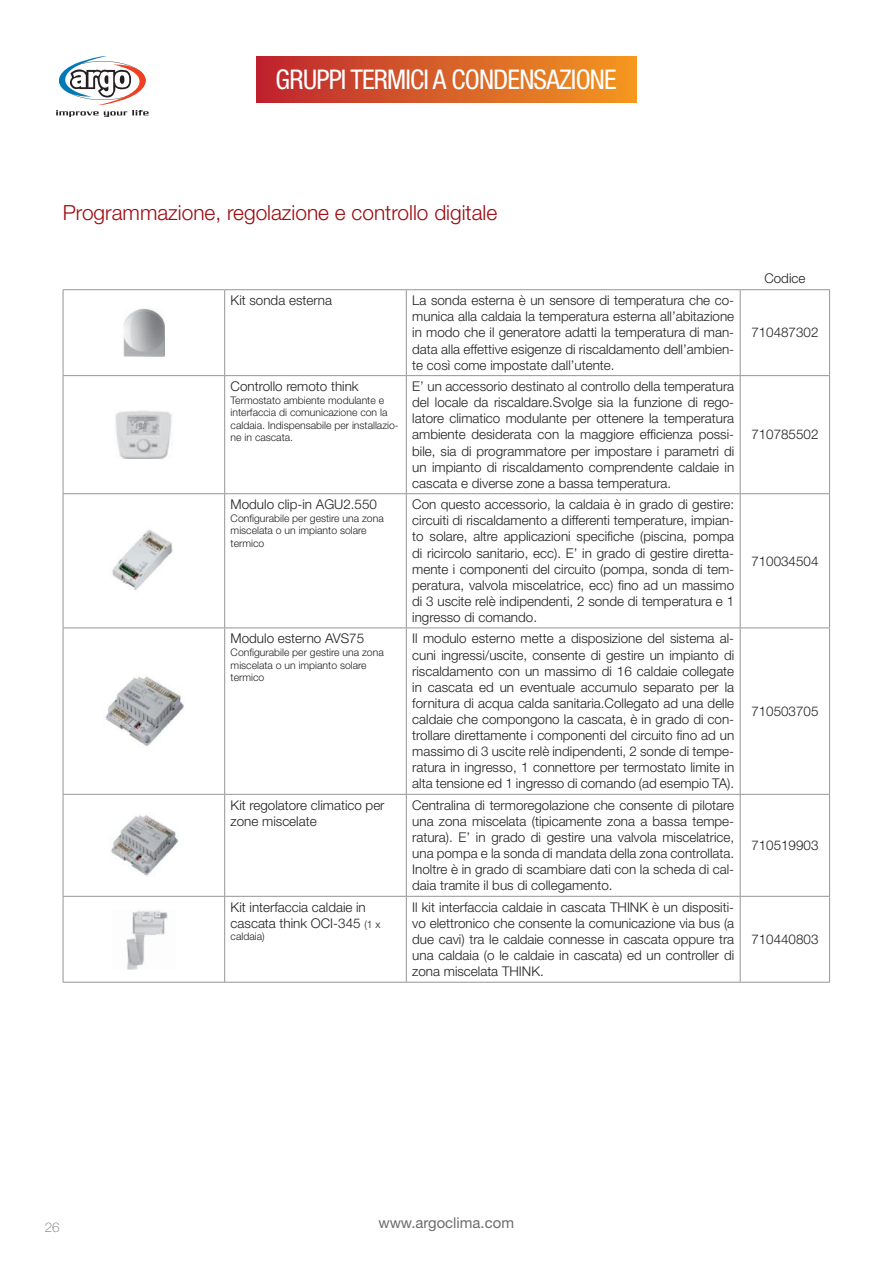
<style>
.page{position:relative;width:893px;height:1263px;background:#fff}
.page>*{position:absolute;margin:0;border:0;box-sizing:border-box;transform-origin:0 0}
.t1{font:condensed 27.15px "Helvetica Neue LT Std";letter-spacing:-.03em;color:#fff}
.t2{font:300 20.85px "Helvetica Neue LT Std";color:#9e0a0f}
.t3{font:14.85px "Helvetica Neue LT Std";color:#6b6c6f}
.t4{font:300 13.35px/16px "Helvetica Neue LT Std";color:#231f20;text-align:justify}
.t5{font:100 13.35px "Helvetica Neue LT Std";color:#6b6c6f}
.t6{font:300 10.5px/12.5px "Helvetica Neue LT Std";color:#231f20}
.s1{font-size:10.5px}
</style>
<div class="page">
<svg style="left:56px;top:56px;width:93px;height:61px"></svg>
<div style="left:256px;top:56px;width:380px;height:47px;background:linear-gradient(to right,#bd2530,#f29921)"></div>
<hr style="left:63px;top:289px;width:162px;height:1px;background:#939598">
<hr style="left:63px;top:290px;width:1px;height:85px;background:#939598">
<hr style="left:225px;top:289px;width:181px;height:1px;background:#939598">
<hr style="left:224px;top:290px;width:1px;height:85px;background:#939598">
<hr style="left:406px;top:289px;width:334px;height:1px;background:#939598">
<hr style="left:406px;top:290px;width:1px;height:85px;background:#939598">
<hr style="left:740px;top:289px;width:90px;height:1px;background:#939598">
<hr style="left:740px;top:290px;width:1px;height:85px;background:#939598">
<hr style="left:829px;top:290px;width:1px;height:85px;background:#939598">
<hr style="left:63px;top:375px;width:162px;height:1px;background:#939598">
<hr style="left:63px;top:376px;width:1px;height:117px;background:#939598">
<hr style="left:225px;top:375px;width:181px;height:1px;background:#939598">
<hr style="left:224px;top:376px;width:1px;height:117px;background:#939598">
<hr style="left:406px;top:375px;width:334px;height:1px;background:#939598">
<hr style="left:406px;top:376px;width:1px;height:117px;background:#939598">
<hr style="left:740px;top:375px;width:90px;height:1px;background:#939598">
<hr style="left:740px;top:376px;width:1px;height:117px;background:#939598">
<hr style="left:829px;top:376px;width:1px;height:117px;background:#939598">
<hr style="left:63px;top:493px;width:162px;height:1px;background:#939598">
<hr style="left:63px;top:494px;width:1px;height:134px;background:#939598">
<hr style="left:225px;top:493px;width:181px;height:1px;background:#939598">
<hr style="left:224px;top:494px;width:1px;height:134px;background:#939598">
<hr style="left:406px;top:493px;width:334px;height:1px;background:#939598">
<hr style="left:406px;top:494px;width:1px;height:134px;background:#939598">
<hr style="left:740px;top:493px;width:90px;height:1px;background:#939598">
<hr style="left:740px;top:494px;width:1px;height:134px;background:#939598">
<hr style="left:829px;top:494px;width:1px;height:134px;background:#939598">
<hr style="left:63px;top:628px;width:162px;height:1px;background:#939598">
<hr style="left:63px;top:628px;width:1px;height:166px;background:#939598">
<hr style="left:225px;top:628px;width:181px;height:1px;background:#939598">
<hr style="left:224px;top:628px;width:1px;height:166px;background:#939598">
<hr style="left:406px;top:628px;width:334px;height:1px;background:#939598">
<hr style="left:406px;top:628px;width:1px;height:166px;background:#939598">
<hr style="left:740px;top:628px;width:90px;height:1px;background:#939598">
<hr style="left:740px;top:628px;width:1px;height:166px;background:#939598">
<hr style="left:829px;top:628px;width:1px;height:166px;background:#939598">
<hr style="left:63px;top:794px;width:162px;height:1px;background:#939598">
<hr style="left:63px;top:795px;width:1px;height:101px;background:#939598">
<hr style="left:225px;top:794px;width:181px;height:1px;background:#939598">
<hr style="left:224px;top:795px;width:1px;height:101px;background:#939598">
<hr style="left:406px;top:794px;width:334px;height:1px;background:#939598">
<hr style="left:406px;top:795px;width:1px;height:101px;background:#939598">
<hr style="left:740px;top:794px;width:90px;height:1px;background:#939598">
<hr style="left:740px;top:795px;width:1px;height:101px;background:#939598">
<hr style="left:829px;top:795px;width:1px;height:101px;background:#939598">
<hr style="left:63px;top:896px;width:162px;height:1px;background:#939598">
<hr style="left:63px;top:897px;width:1px;height:85px;background:#939598">
<hr style="left:225px;top:896px;width:181px;height:1px;background:#939598">
<hr style="left:224px;top:897px;width:1px;height:85px;background:#939598">
<hr style="left:406px;top:896px;width:334px;height:1px;background:#939598">
<hr style="left:406px;top:897px;width:1px;height:85px;background:#939598">
<hr style="left:740px;top:896px;width:90px;height:1px;background:#939598">
<hr style="left:740px;top:897px;width:1px;height:85px;background:#939598">
<hr style="left:829px;top:897px;width:1px;height:85px;background:#939598">
<hr style="left:63px;top:982px;width:767px;height:1px;background:#939598">
<img style="left:123px;top:309px;width:41px;height:48px">
<img style="left:115px;top:411px;width:57px;height:48px">
<img style="left:112px;top:529px;width:61px;height:61px">
<img style="left:105px;top:676px;width:79px;height:70px">
<img style="left:111px;top:815px;width:67px;height:61px">
<img style="left:126px;top:910px;width:42px;height:59px">
<h1 class="t1" style="left:276px;top:69px;width:343px">GRUPPI TERMICI A CONDENSAZIONE</h1>
<h2 class="t2" style="left:63px;top:205px;width:436px">Programmazione, regolazione e controllo digitale</h2>
<p class="t4" style="left:231px;top:294px;width:103px">Kit sonda esterna</p>
<p class="t4" style="left:412px;top:294px;width:323px">La sonda esterna è un sensore di temperatura che co&shy;munica alla caldaia la temperatura esterna all’abitazione in modo che il generatore adatti la temperatura di man&shy;data alla effettive esigenze di riscaldamento dell’ambien&shy;te così come impostate dall’utente.</p>
<p class="t4" style="left:231px;top:380px;width:129px">Controllo remoto think</p>
<p class="t6" style="left:231px;top:395px;width:170px">Termostato ambiente modulante e interfaccia di comunicazione con la caldaia. Indispensabile per installazio&shy;ne in cascata.</p>
<p class="t4" style="left:412px;top:380px;width:323px">E’ un accessorio destinato al controllo della temperatura del locale da riscaldare.Svolge sia la funzione di rego&shy;latore climatico modulante per ottenere la temperatura ambiente desiderata con la maggiore efficienza possi&shy;bile, sia di programmatore per impostare i parametri di un impianto di riscaldamento comprendente caldaie in cascata e diverse zone a bassa temperatura.</p>
<p class="t4" style="left:231px;top:498px;width:148px">Modulo clip-in AGU2.550</p>
<p class="t6" style="left:231px;top:513px;width:155px">Configurabile per gestire una zona miscelata o un impianto solare termico</p>
<p class="t4" style="left:412px;top:498px;width:323px">Con questo accessorio, la caldaia è in grado di gestire: circuiti di riscaldamento a differenti temperature, impian&shy;to solare, altre applicazioni specifiche (piscina, pompa di ricircolo sanitario, ecc). E’ in grado di gestire diretta&shy;mente i componenti del circuito (pompa, sonda di tem&shy;peratura, valvola miscelatrice, ecc) fino ad un massimo di 3 uscite relè indipendenti, 2 sonde di temperatura e 1 ingresso di comando.</p>
<p class="t4" style="left:231px;top:632px;width:135px">Modulo esterno AVS75</p>
<p class="t6" style="left:231px;top:647px;width:155px">Configurabile per gestire una zona miscelata o un impianto solare termico</p>
<p class="t4" style="left:412px;top:632px;width:323px">Il modulo esterno mette a disposizione del sistema al&shy;cuni ingressi/uscite, consente di gestire un impianto di riscaldamento con un massimo di 16 caldaie collegate in cascata ed un eventuale accumulo separato per la fornitura di acqua calda sanitaria.Collegato ad una delle caldaie che compongono la cascata, è in grado di con&shy;trollare direttamente i componenti del circuito fino ad un massimo di 3 uscite relè indipendenti, 2 sonde di tempe&shy;ratura in ingresso, 1 connettore per termostato limite in alta tensione ed 1 ingresso di comando (ad esempio TA).</p>
<p class="t4" style="left:231px;top:798px;width:155px">Kit regolatore climatico per zone miscelate</p>
<p class="t4" style="left:412px;top:798px;width:323px">Centralina di termoregolazione che consente di pilotare una zona miscelata (tipicamente zona a bassa tempe&shy;ratura). E’ in grado di gestire una valvola miscelatrice, una pompa e la sonda di mandata della zona controllata.<br>Inoltre è in grado di scambiare dati con la scheda di cal&shy;daia tramite il bus di collegamento.</p>
<p class="t4" style="left:231px;top:900px;width:151px">Kit interfaccia caldaie in cascata think OCI-345 <span class="s1">(1 x</span></p>
<p class="t6" style="left:231px;top:931px;width:36px">caldaia)</p>
<p class="t4" style="left:412px;top:900px;width:323px">Il kit interfaccia caldaie in cascata THINK è un dispositi&shy;vo elettronico che consente la comunicazione via bus (a due cavi) tra le caldaie connesse in cascata oppure tra una caldaia (o le caldaie in cascata) ed un controller di zona miscelata THINK.</p>
<p class="t4" style="left:764px;top:271px;width:43px">Codice</p>
<p class="t4" style="left:751px;top:326px;width:69px">710487302</p>
<p class="t4" style="left:751px;top:428px;width:69px">710785502</p>
<p class="t4" style="left:751px;top:554px;width:69px">710034504</p>
<p class="t4" style="left:751px;top:704px;width:69px">710503705</p>
<p class="t4" style="left:751px;top:838px;width:69px">710519903</p>
<p class="t4" style="left:751px;top:932px;width:69px">710440803</p>
<p class="t5" style="left:45px;top:1222px;width:16px">26</p>
<p class="t3" style="left:378px;top:1218px;width:137px">www.argoclima.com</p>
</div>
